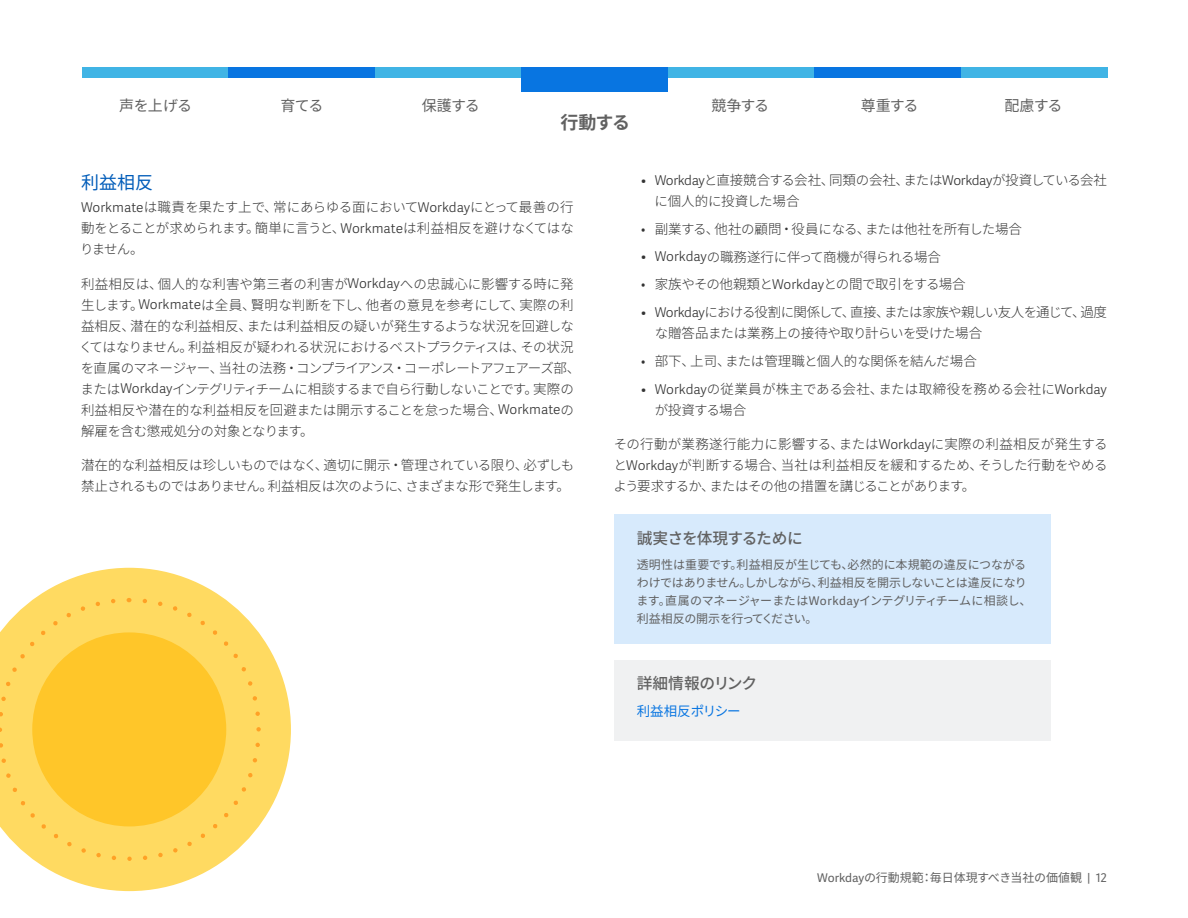
<style>
.page{position:relative;width:1188px;height:918px;background:#fff}
.page>*{position:absolute;margin:0;border:0;box-sizing:border-box;transform-origin:0 0}
.t1{font:700 18px "Workday Adelle Sans";color:#616161}
.t2{font:18px "Noto Sans CJ Kjp";color:#005cb9}
.t3{font:700 18px "Noto Sans CJ Kjp";color:#616161}
.t4{font:500 15.75px "Noto Sans CJ Kjp";letter-spacing:-.035em;color:#616161}
.t5{font:500 15.75px "Noto Sans CJ Kjp";letter-spacing:-.015em;color:#616161}
.t6{font:15px "Workday Adelle Sans";color:#616161}
.t7{font:15px "Noto Sans CJ Kjp";letter-spacing:-.055em;color:#616161}
.t8{font:300 13.5px/21px "Noto Sans CJ Kjp";letter-spacing:-.025em;color:#333}
.t9{font:300 13.5px/21px "Noto Sans CJ Kjp";letter-spacing:.01em;color:#333}
.t10{font:300 13.5px "Noto Sans CJ Kjp";color:#333}
.t11{font:13.5px "Noto Sans CJ Kjp";color:#0875e1}
.t12{font:12px/18px "Noto Sans CJ Kjp";letter-spacing:-.015em;color:#616161}
.s1{font-family:"Workday Adelle Sans"}
</style>
<div class="page">
<div style="left:82px;top:68px;width:147px;height:10px;background:#40b4e5"></div>
<div style="left:228px;top:68px;width:147px;height:10px;background:#0875e1"></div>
<div style="left:375px;top:68px;width:147px;height:10px;background:#40b4e5"></div>
<div style="left:521px;top:68px;width:147px;height:24px;background:#0875e1"></div>
<div style="left:668px;top:68px;width:147px;height:10px;background:#40b4e5"></div>
<div style="left:814px;top:68px;width:147px;height:10px;background:#0875e1"></div>
<div style="left:961px;top:68px;width:147px;height:10px;background:#40b4e5"></div>
<div style="left:614px;top:515px;width:437px;height:129px;background:#d7eafc"></div>
<div style="left:614px;top:660px;width:437px;height:80px;background:#f0f1f2"></div>
<svg style="left:35px;top:568px;width:256px;height:323px;fill:#ffdc69"></svg>
<svg style="left:0;top:598px;width:261px;height:263px;background:#ffdb69"></svg>
<div style="left:32px;top:632px;width:194px;height:194px;background:#ffc629;border-radius:50%"></div>
<p class="t7" style="left:119px;top:97px;width:75px">声を上げる</p>
<p class="t7" style="left:280px;top:97px;width:45px">育てる</p>
<p class="t7" style="left:422px;top:97px;width:59px">保護する</p>
<p class="t7" style="left:711px;top:97px;width:59px">競争する</p>
<p class="t7" style="left:861px;top:97px;width:59px">尊重する</p>
<p class="t7" style="left:1005px;top:97px;width:59px">配慮する</p>
<p class="t6" style="left:111px;top:97px;width:91px">We Speak Up</p>
<p class="t6" style="left:268px;top:97px;width:69px">We Foster</p>
<p class="t6" style="left:413px;top:97px;width:77px">We Protect</p>
<p class="t6" style="left:695px;top:97px;width:89px">We Compete</p>
<p class="t6" style="left:849px;top:97px;width:82px">We Respect</p>
<p class="t6" style="left:1004px;top:97px;width:58px">We Care</p>
<h1 class="t3" style="left:560px;top:112px;width:71px">行動する</h1>
<h1 class="t1" style="left:564px;top:110px;width:62px">We Act</h1>
<h1 class="t2" style="left:81px;top:172px;width:73px">利益相反</h1>
<p class="t8" style="left:80px;top:197px;width:495px;text-align:justify"><span class="s1">Workmate</span>は職責を果たす上で、常にあらゆる面において<span class="s1">Workday</span>にとって最善の行動をとることが求められます。簡単に言うと、<span class="s1">Workmate</span>は利益相反を避けなくてはなりません。</p>
<p class="t8" style="left:79px;top:273px;width:503px">利益相反は、個人的な利害や第三者の利害が<span class="s1">Workday</span>への忠誠心に影響する時に発生します。<span class="s1">Workmate</span>は全員、賢明な判断を下し、他者の意見を参考にして、実際の利益相反、潜在的な利益相反、または利益相反の疑いが発生するような状況を回避しなくてはなりません。利益相反が疑われる状況におけるベストプラクティスは、その状況を直属のマネージャー、当社の法務・コンプライアンス・コーポレートアフェアーズ部、または<span class="s1">Workday</span>インテグリティチームに相談するまで自ら行動しないことです。実際の利益相反や潜在的な利益相反を回避または開示することを怠った場合、<span class="s1">Workmate</span>の解雇を含む懲戒処分の対象となります。</p>
<p class="t8" style="left:81px;top:455px;width:495px">潜在的な利益相反は珍しいものではなく、適切に開示・管理されている限り、必ずしも禁止されるものではありません。利益相反は次のように、さまざまな形で発生します。</p>
<p class="t8" style="left:655px;top:170px;width:454px;text-indent:-13px"><span class="s1">• Workday</span>と直接競合する会社、同類の会社、または<span class="s1">Workday</span>が投資している会社に個人的に投資した場合</p>
<p class="t8" style="left:641px;top:219px;width:382px">• 副業する、他社の顧問・役員になる、または他社を所有した場合</p>
<p class="t8" style="left:641px;top:247px;width:301px"><span class="s1">• Workday</span>の職務遂行に伴って商機が得られる場合</p>
<p class="t8" style="left:641px;top:274px;width:326px">• 家族やその他親類と<span class="s1">Workday</span>との間で取引をする場合</p>
<p class="t8" style="left:655px;top:302px;width:454px;text-indent:-14px"><span class="s1">• Workday</span>における役割に関係して、直接、または家族や親しい友人を通じて、過度な贈答品または業務上の接待や取り計らいを受けた場合</p>
<p class="t10" style="left:641px;top:353px;width:337px">• 部下、上司、または管理職と個人的な関係を結んだ場合</p>
<p class="t9" style="left:655px;top:379px;width:454px;text-indent:-13px"><span class="s1">• Workday</span>の従業員が株主である会社、または取締役を務める会社に<span class="s1">Workday</span>が投資する場合</p>
<p class="t8" style="left:613px;top:434px;width:496px;text-align:justify">その行動が業務遂行能力に影響する、または<span class="s1">Workday</span>に実際の利益相反が発生すると<span class="s1">Workday</span>が判断する場合、当社は利益相反を緩和するため、そうした行動をやめるよう要求するか、またはその他の措置を講じることがあります。</p>
<p class="t4" style="left:637px;top:529px;width:168px">誠実さを体現するために</p>
<p class="t12" style="left:636px;top:555px;width:397px">透明性は重要です。利益相反が生じても、必然的に本規範の違反につながるわけではありません。しかしながら、利益相反を開示しないことは違反になります。直属のマネージャーまたは<span class="s1">Workday</span>インテグリティチームに相談し、利益相反の開示を行ってください。</p>
<p class="t5" style="left:637px;top:674px;width:122px">詳細情報のリンク</p>
<p class="t11" style="left:637px;top:704px;width:105px">利益相反ポリシー</p>
<p class="t12" style="left:817px;top:869px;width:291px"><span class="s1">Workday</span>の行動規範：毎日体現すべき当社の価値観 <span class="s1">| 12</span></p>
</div>
